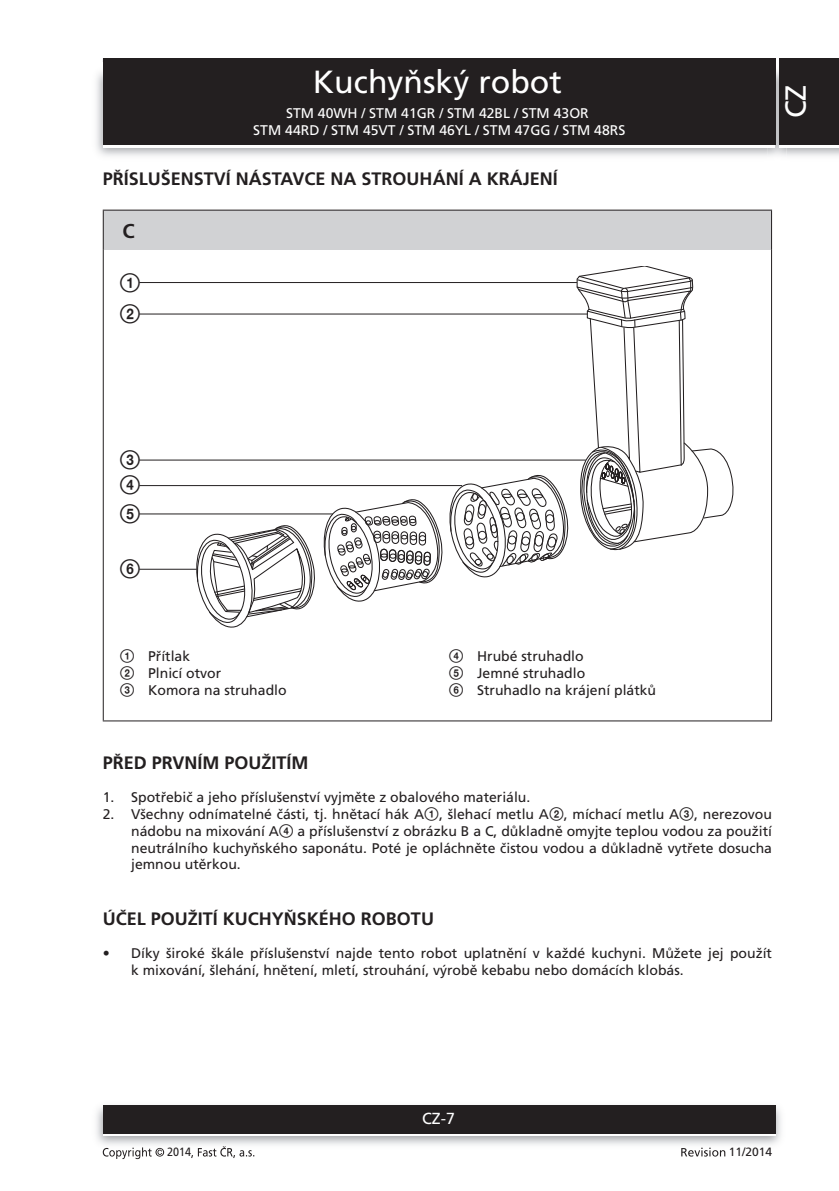
<style>
.page{position:relative;width:839px;height:1191px;background:#fff}
.page>*{position:absolute;margin:0;border:0;box-sizing:border-box;transform-origin:0 0}
.t1{font:32px "Frutiger CE";color:#fff}
.t2{font:29px "Frutiger CE";color:#fff}
.t3{font:20px/31.2px "Zz 3";color:#231f20}
.t4{font:700 20px "Frutiger CE";color:#231f20}
.t5{font:700 18px "Frutiger CE";color:#231f20}
.t6{font:16px "Frutiger CE";color:#fff}
.t7{font:14px/16.8px "Frutiger CE";color:#231f20}
.t8{font:14px/16.8px "Frutiger CE";color:#fff;text-align:center}
.t9{font:12px "Frutiger CE";color:#231f20}
.t10{font:12px "Frutiger CE";color:#231f20;scale:.9 1}
.s1{font-family:"Zz 3"}
</style>
<div class="page">
<img style="left:96px;top:1105px;width:685px;height:40px">
<div style="left:103px;top:1108px;width:672px;height:28px;background:linear-gradient(to right,#fff,#fff)"></div>
<div style="left:103px;top:1105px;width:672px;height:28px;background:#231f20"></div>
<img style="left:786px;top:148px;width:53px;height:8px">
<img style="left:767px;top:65px;width:19px;height:93px">
<div style="left:779px;top:61px;width:60px;height:87px;background:#fff"></div>
<div style="left:779px;top:59px;width:60px;height:86px;background:#231f20"></div>
<hr style="left:759px;top:145px;width:16px;height:3px;background:#fff">
<div style="left:103px;top:59px;width:672px;height:86px;background:#231f20"></div>
<svg style="left:103px;top:1147px;width:61px;height:12px"></svg>
<svg style="left:191px;top:1146px;width:63px;height:12px"></svg>
<svg style="left:681px;top:1147px;width:44px;height:9px"></svg>
<div style="left:103px;top:210px;width:668px;height:40px;background:#d1d2d4"></div>
<hr style="left:103px;top:210px;width:669px;height:1px;background:#231f20">
<hr style="left:103px;top:211px;width:1px;height:39px;background:#231f20">
<hr style="left:771px;top:211px;width:1px;height:39px;background:#231f20">
<hr style="left:103px;top:250px;width:1px;height:470px;background:#231f20">
<hr style="left:771px;top:250px;width:1px;height:470px;background:#231f20">
<hr style="left:103px;top:720px;width:669px;height:1px;background:#231f20">
<svg style="left:192px;top:267px;width:542px;height:361px"></svg>
<hr style="left:139px;top:313px;width:448px;height:1px;background:#231f20">
<hr style="left:139px;top:282px;width:438px;height:1px;background:#231f20">
<hr style="left:139px;top:459px;width:446px;height:1px;background:#231f20">
<hr style="left:139px;top:485px;width:323px;height:1px;background:#231f20">
<hr style="left:139px;top:513px;width:194px;height:1px;background:#231f20">
<hr style="left:139px;top:569px;width:58px;height:1px;background:#231f20">
<h1 class="t1" style="left:313px;top:69px;width:250px">Kuchyňský robot</h1>
<p class="t8" style="left:253px;top:106px;width:373px">STM 40WH / STM 41GR / STM 42BL / STM 43OR<br>STM 44RD / STM 45VT / STM 46YL / STM 47GG / STM 48RS</p>
<p class="t5" style="left:103px;top:171px;width:456px">PŘÍSLUŠENSTVÍ NÁSTAVCE NA STROUHÁNÍ A KRÁJENÍ</p>
<h3 class="t4" style="left:123px;top:223px;width:14px">C</h3>
<h3 class="t3" style="left:120px;top:267px;width:23px">1<br>2</h3>
<h2 class="t2" style="left:784px;top:118px;width:35px;rotate:-90deg">CZ</h2>
<h3 class="t3" style="left:120px;top:447px;width:23px;line-height:25.6px">3<br>4</h3>
<h3 class="t3" style="left:120px;top:498px;width:23px">5</h3>
<h3 class="t3" style="left:120px;top:554px;width:23px">6</h3>
<p class="t7" style="left:120px;top:649px;width:168px"><span class="s1">1</span> Přítlak<br><span class="s1">2</span> Plnicí otvor<br><span class="s1">3</span> Komora na struhadlo</p>
<p class="t7" style="left:449px;top:649px;width:209px"><span class="s1">4</span> Hrubé struhadlo<br><span class="s1">5</span> Jemné struhadlo<br><span class="s1">6</span> Struhadlo na krájení plátků</p>
<p class="t5" style="left:103px;top:755px;width:207px">PŘED PRVNÍM POUŽITÍM</p>
<p class="t7" style="left:103px;top:790px;width:429px">1. Spotřebič a jeho příslušenství vyjměte z obalového materiálu.</p>
<p class="t7" style="left:131px;top:807px;width:642px;text-align:justify;text-indent:-28px">2. Všechny odnímatelné části, tj. hnětací hák A<span class="s1">1</span>, šlehací metlu A<span class="s1">2</span>, míchací metlu A<span class="s1">3</span>, nerezovou nádobu na mixování A<span class="s1">4</span> a příslušenství z obrázku B a C, důkladně omyjte teplou vodou za použití neutrálního kuchyňského saponátu. Poté je opláchněte čistou vodou a důkladně vytřete dosucha jemnou utěrkou.</p>
<p class="t5" style="left:103px;top:911px;width:333px">ÚČEL POUŽITÍ KUCHYŇSKÉHO ROBOTU</p>
<p class="t7" style="left:131px;top:946px;width:642px;text-indent:-28px">• Díky široké škále příslušenství najde tento robot uplatnění v každé kuchyni. Můžete jej použít k mixování, šlehání, hnětení, mletí, strouhání, výrobě kebabu nebo domácích klobás.</p>
<p class="t6" style="left:422px;top:1112px;width:34px">CZ-7</p>
<p class="t10" style="left:167px;top:1147px;width:28px">2014</p>
<p class="t9" style="left:728px;top:1147px;width:45px">11/2014</p>
</div>
